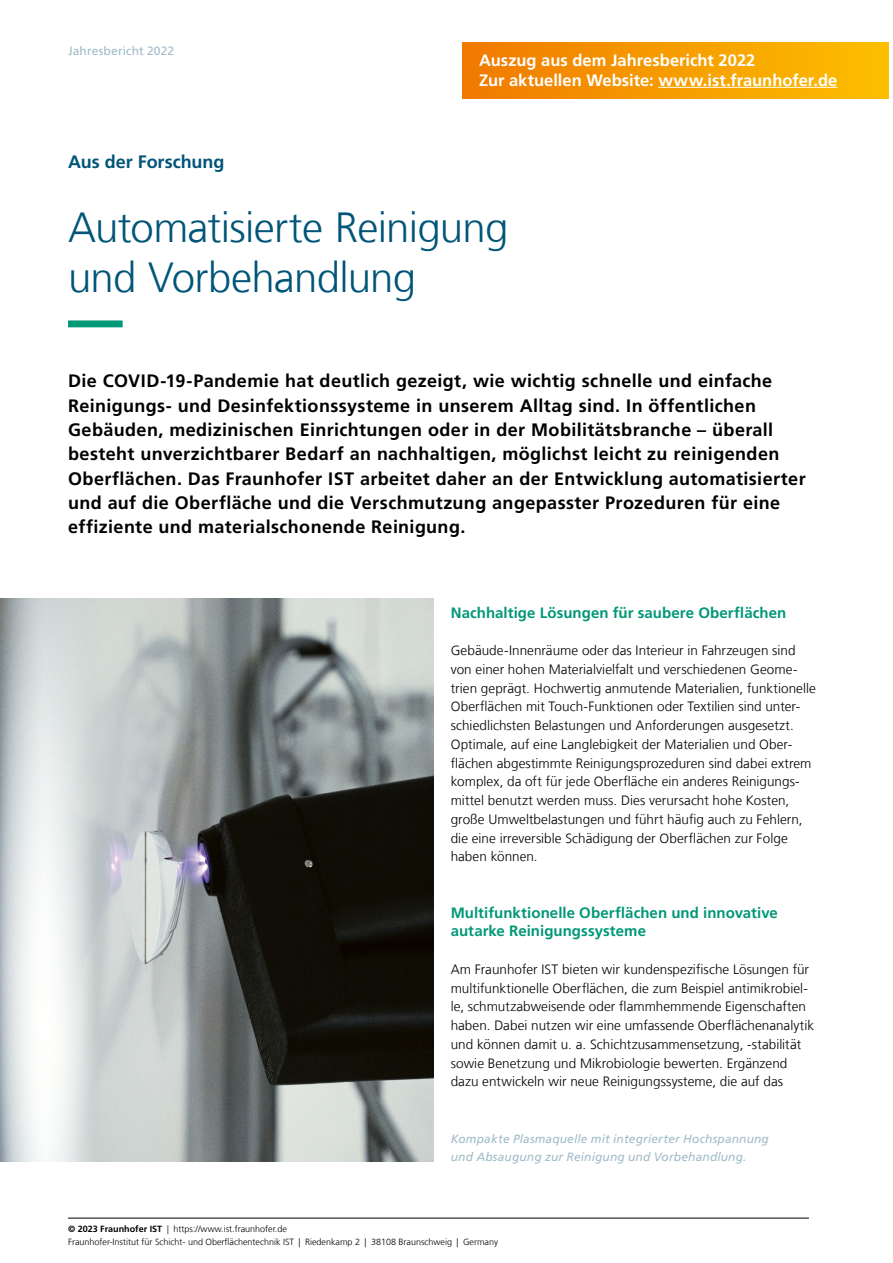
<style>
.page{position:relative;width:893px;height:1263px;background:#fff}
.page>*{position:absolute;margin:0;border:0;box-sizing:border-box;transform-origin:0 0}
.t1{font:300 42px/50.4px "Frutiger LT Com";letter-spacing:-.02em;color:#005579}
.t2{font:700 18px/24.3px "Frutiger LT Com";letter-spacing:.02em;color:#000}
.t3{font:700 18px "Frutiger LT Com";letter-spacing:-.005em;color:#005579}
.t4{font:700 16.5px/19.8px "Frutiger LT Com";color:#fff}
.t5{font:700 15px/18.8px "Frutiger LT Com";letter-spacing:.005em;color:#009877}
.t6{font:300 13.5px/18.8px "Frutiger LT Com";letter-spacing:.005em;color:#000}
.t7{font:italic 12px/18.8px "Frutiger LT Com";letter-spacing:.01em;color:#a0bbc8}
.t8{font:12px "Frutiger LT Com";letter-spacing:.01em;color:#a0bbc8}
.t9{font:300 9px/13.5px "Frutiger LT Com";color:#000}
.s1{font-weight:700}
.s2{font-family:"Minion Pro";font-weight:400}
</style>
<div class="page">
<hr style="left:68px;top:1218px;width:741px;height:1px;background:#000">
<div style="left:462px;top:43px;width:427px;height:55px;background:linear-gradient(to right,#f07900,#fdbf00)"></div>
<hr style="left:658px;top:87px;width:179px;height:1px;background:#fff">
<img style="left:0;top:599px;width:434px;height:562px">
<svg style="left:68px;top:320px;width:55px;height:7px"></svg>
<p class="t8" style="left:68px;top:44px;width:108px">Jahresbericht 2022</p>
<h2 class="t3" style="left:68px;top:151px;width:158px">Aus der Forschung</h2>
<p class="t4" style="left:479px;top:51px;width:360px">Auszug aus dem Jahresbericht 2022<br>Zur aktuellen Website: www.ist.fraunhofer.de</p>
<h1 class="t1" style="left:68px;top:203px;width:442px">Automatisierte Reinigung und Vorbehandlung</h1>
<p class="t2" style="left:68px;top:369px;width:739px">Die COVID-19-Pandemie hat deutlich gezeigt, wie wichtig schnelle und einfache Reinigungs- und Desinfektionssysteme in unserem Alltag sind. In öffentlichen Gebäuden, medizinischen Einrichtungen oder in der Mobilitätsbranche – überall besteht unverzichtbarer Bedarf an nachhaltigen, möglichst leicht zu reinigenden Oberflächen. Das Fraunhofer IST arbeitet daher an der Entwicklung automatisierter und auf die Oberfläche und die Verschmutzung angepasster Prozeduren für eine effiziente und materialschonende Reinigung.</p>
<p class="t5" style="left:451px;top:603px;width:337px">Nachhaltige Lösungen für saubere Oberflächen</p>
<p class="t6" style="left:451px;top:641px;width:367px">Gebäude-Innenräume oder das Interieur in Fahrzeugen sind von einer hohen Materialvielfalt und verschiedenen Geome&shy;trien geprägt. Hochwertig anmutende Materialien, funktionelle Oberflächen mit Touch-Funktionen oder Textilien sind unter&shy;schiedlichsten Belastungen und Anforderungen ausgesetzt.<br>Optimale, auf eine Langlebigkeit der Materialien und Ober&shy;flächen abgestimmte Reinigungsprozeduren sind dabei extrem komplex, da oft für jede Oberfläche ein anderes Reinigungs&shy;mittel benutzt werden muss. Dies verursacht hohe Kosten, große Umweltbelastungen und führt häufig auch zu Fehlern, die eine irreversible Schädigung der Oberflächen zur Folge haben können.</p>
<p class="t5" style="left:451px;top:903px;width:329px">Multifunktionelle Oberflächen und innovative autarke Reinigungssysteme</p>
<p class="t6" style="left:451px;top:960px;width:365px">Am Fraunhofer IST bieten wir kundenspezifische Lösungen für multifunktionelle Oberflächen, die zum Beispiel antimikrobiel&shy;le, schmutzabweisende oder flammhemmende Eigenschaften haben. Dabei nutzen wir eine umfassende Oberflächenanalytik und können damit u. a. Schichtzusammensetzung, -stabilität sowie Benetzung und Mikrobiologie bewerten. Ergänzend dazu entwickeln wir neue Reinigungssysteme, die auf das</p>
<p class="t7" style="left:451px;top:1129px;width:320px">Kompakte Plasmaquelle mit integrierter Hochspannung und Absaugung zur Reinigung und Vorbehandlung.</p>
<p class="t9" style="left:68px;top:1222px;width:432px"><span class="s1">© 2023 Fraunhofer IST</span> <span class="s2">|</span> https://www.ist.fraunhofer.de<br>Fraunhofer-Institut für Schicht- und Oberflächentechnik IST | Riedenkamp 2 | 38108 Braunschweig | Germany</p>
</div>
